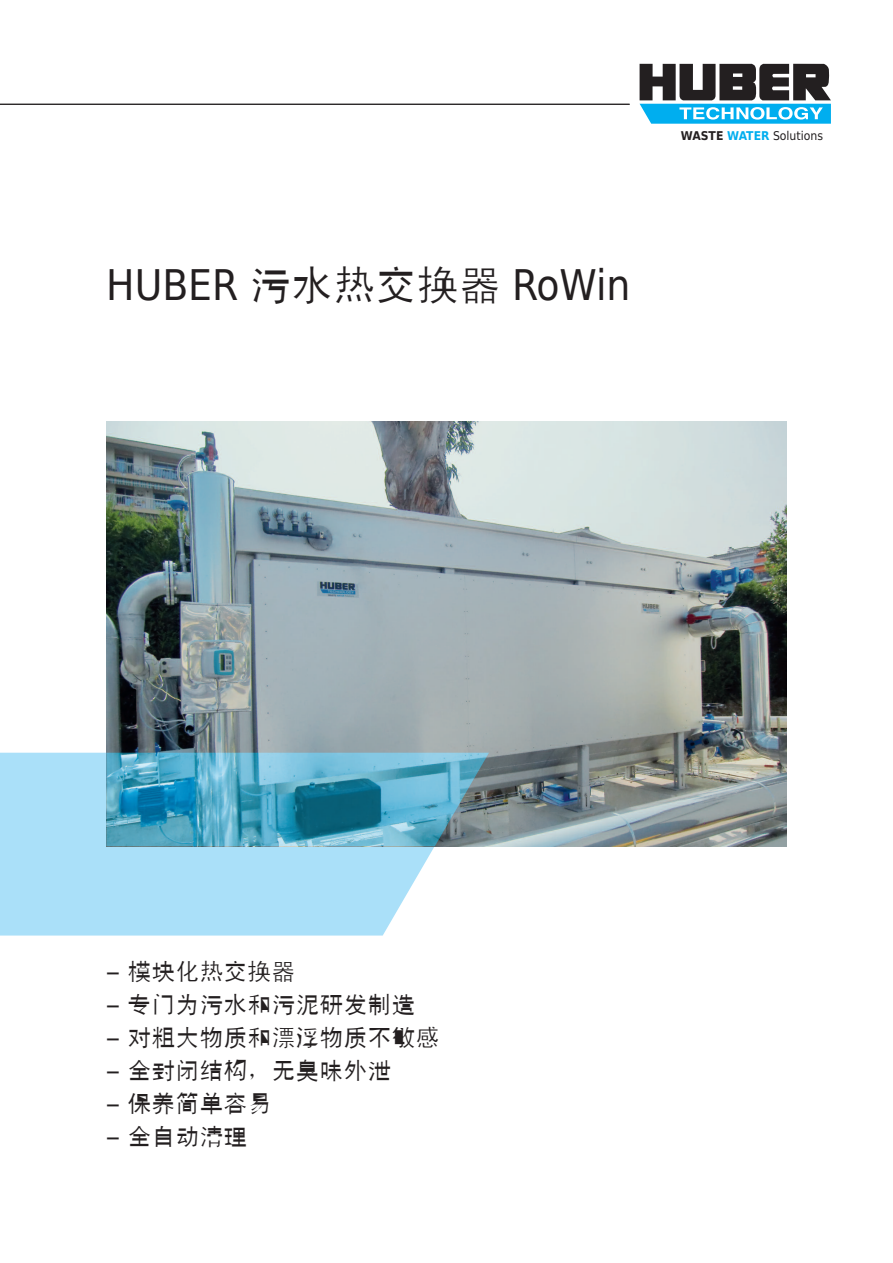
<style>
.page{position:relative;width:893px;height:1263px;background:#fff}
.page>*{position:absolute;margin:0;border:0;box-sizing:border-box;transform-origin:0 0}
.t1{font:42px "Huber Int";color:#231f20}
.t2{font:24px "Huber Int";color:#231f20}
.t3{font:12.15px "Huber Tec";color:#231f20}
.s1{font-weight:700}
.s2{font-weight:700;color:#00aeef}
</style>
<div class="page">
<svg style="left:640px;top:64px;width:191px;height:60px"></svg>
<hr style="left:0;top:104px;width:630px;height:1px;background:#231f20">
<svg style="left:0;top:753px;width:489px;height:182px;fill:#aae0f9"></svg>
<img style="left:106px;top:421px;width:681px;height:425px">
<img style="left:106px;top:753px;width:383px;height:93px">
<h1 class="t1" style="left:106px;top:261px;width:526px">HUBER 污水热交换器 RoWin</h1>
<p class="t3" style="left:681px;top:126px;width:144px"><span class="s1">WASTE</span> <span class="s2">WATER</span> Solutions</p>
<p class="t2" style="left:106px;top:958px;width:191px">– 模块化热交换器</p>
<p class="t2" style="left:106px;top:991px;width:311px">– 专门为污水和污泥研发制造</p>
<p class="t2" style="left:106px;top:1024px;width:335px">– 对粗大物质和漂浮物质不敏感</p>
<p class="t2" style="left:106px;top:1057px;width:287px">– 全封闭结构，无臭味外泄</p>
<p class="t2" style="left:106px;top:1090px;width:167px">– 保养简单容易</p>
<p class="t2" style="left:106px;top:1123px;width:143px">– 全自动清理</p>
</div>
